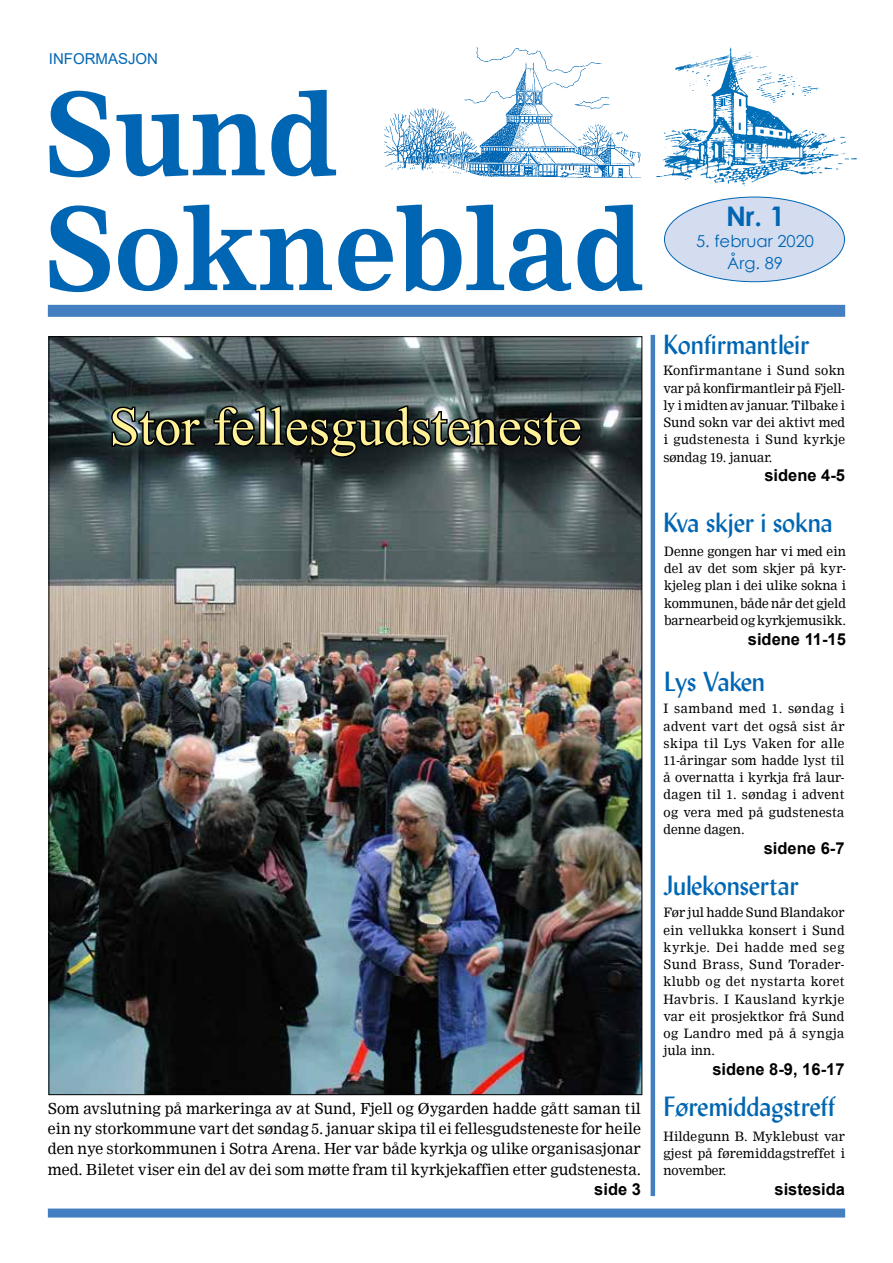
<style>
.page{position:relative;width:893px;height:1263px;background:#fff}
.page>*{position:absolute;margin:0;border:0;box-sizing:border-box;transform-origin:0 0}
.t1{font:700 111.75px/114.8px "Nimrod";color:#0066b3}
.t2{font:54px "Times New Roman";color:#fff197}
.t3{font:27px "Lydian";color:#0066b3}
.t4{font:27px "Lydian";letter-spacing:-.03em;color:#0066b3}
.t5{font:700 27px "Century Gothic";color:#0066b3}
.t6{font:700 16.5px "Arial";color:#000}
.t7{font:16.5px "Century Gothic";color:#0066b3}
.t8{font:15px/20.2px "Nimrod";color:#000;text-align:justify}
.t9{font:15px "Arial";color:#0066b3}
.t10{font:12.75px/17.2px "Nimrod";letter-spacing:.01em;color:#000;text-align:justify}
</style>
<div class="page">
<img style="left:51px;top:338px;width:589px;height:755px">
<div style="left:664px;top:197px;width:180px;height:85px;background:#d4dcf0;border-radius:50%"></div>
<img style="left:384px;top:47px;width:258px;height:131px">
<div style="left:48px;top:305px;width:797px;height:12px;background:#447fc1"></div>
<img style="left:657px;top:48px;width:200px;height:138px">
<div style="left:48px;top:1208px;width:797px;height:9px;background:#447fc1"></div>
<hr style="left:651px;top:335px;width:4px;height:861px;background:#447fc1">
<svg style="left:109px;top:404px;width:95px;height:45px;background:#2e393a"></svg>
<svg style="left:212px;top:403px;width:371px;height:57px;background:#202728"></svg>
<p class="t9" style="left:49px;top:48px;width:111px">INFORMASJON</p>
<h1 class="t1" style="left:43px;top:77px;width:602px">Sund<br>Sokneblad</h1>
<h2 class="t2" style="left:109px;top:388px;width:474px">Stor fellesgudsteneste</h2>
<p class="t8" style="left:48px;top:1098px;width:595px">Som avslutning på markeringa av at Sund, Fjell og Øygarden hadde gått saman til ein ny storkommune vart det søndag 5. januar skipa til ei fellesgudsteneste for heile den nye storkommunen i Sotra Arena. Her var både kyrkja og ulike organisasjonar med. Biletet viser ein del av dei som møtte fram til kyrkjekaffien etter gudstenesta.</p>
<p class="t6" style="left:594px;top:1177px;width:48px">side 3</p>
<h3 class="t5" style="left:726px;top:196px;width:60px">Nr. 1</h3>
<p class="t7" style="left:696px;top:230px;width:119px">5. februar 2020</p>
<p class="t7" style="left:727px;top:252px;width:57px">Årg. 89</p>
<h3 class="t3" style="left:663px;top:329px;width:147px">Konfirmantleir</h3>
<p class="t10" style="left:663px;top:362px;width:183px">Konfirmantane i Sund sokn var på konfirmantleir på Fjell&shy;ly i midten av januar. Tilbake i Sund sokn var dei aktivt med i gudstenesta i Sund kyrkje søndag 19. januar.</p>
<p class="t6" style="left:764px;top:464px;width:82px">sidene 4-5</p>
<h3 class="t3" style="left:663px;top:507px;width:171px">Kva skjer i sokna</h3>
<p class="t10" style="left:664px;top:543px;width:183px">Denne gongen har vi med ein del av det som skjer på kyr&shy;kjeleg plan i dei ulike sokna i kommunen, både når det gjeld barnearbeid og kyrkjemusikk.</p>
<p class="t6" style="left:748px;top:627px;width:100px">sidene 11-15</p>
<h3 class="t4" style="left:664px;top:666px;width:102px">Lys Vaken</h3>
<p class="t10" style="left:664px;top:700px;width:183px">I samband med 1. søndag i advent vart det også sist år skipa til Lys Vaken for alle 11-åringar som hadde lyst til å overnatta i kyrkja frå laur&shy;dagen til 1. søndag i advent og vera med på gudstenesta denne dagen.</p>
<p class="t6" style="left:764px;top:836px;width:82px">sidene 6-7</p>
<h3 class="t3" style="left:664px;top:869px;width:136px">Julekonsertar</h3>
<p class="t10" style="left:663px;top:904px;width:183px">Før jul hadde Sund Blandakor ein vellukka konsert i Sund kyrkje. Dei hadde med seg Sund Brass, Sund Torader&shy;klubb og det nystarta koret Havbris. I Kausland kyrkje var eit prosjektkor frå Sund og Landro med på å syngja jula inn.</p>
<p class="t6" style="left:712px;top:1057px;width:134px">sidene 8-9, 16-17</p>
<h3 class="t3" style="left:663px;top:1090px;width:173px">Føremiddagstreff</h3>
<p class="t10" style="left:663px;top:1128px;width:183px">Hildegunn B. Myklebust var gjest på føremiddagstreffet i november.</p>
<p class="t6" style="left:774px;top:1178px;width:72px">sistesida</p>
</div>
